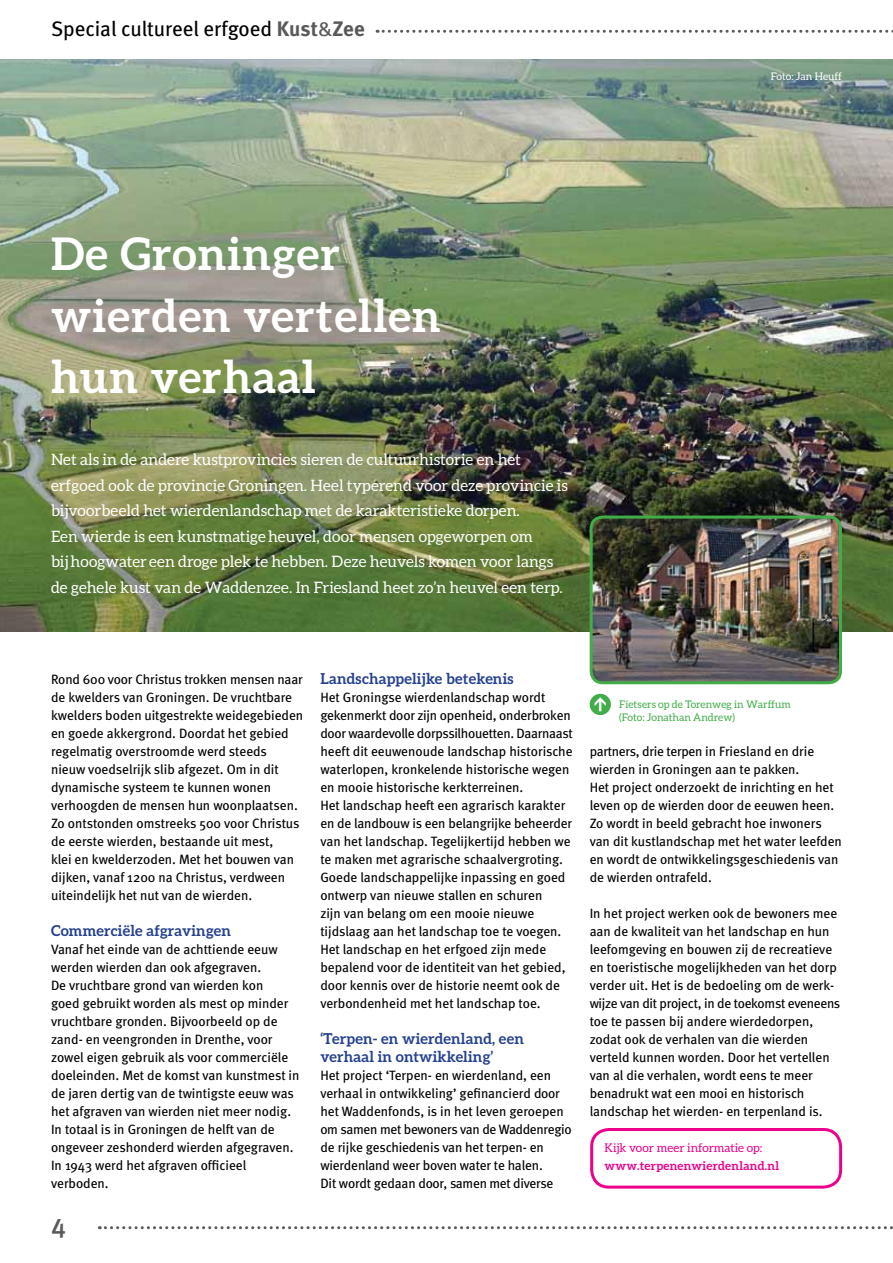
<style>
.page{position:relative;width:893px;height:1263px;background:#fff}
.page>*{position:absolute;margin:0;border:0;box-sizing:border-box;transform-origin:0 0}
.t1{font:700 45px/61.5px "Aleo";letter-spacing:.025em;color:#fff}
.t2{font:27px "Meta Medium LF";color:#58595b}
.t3{font:21px "Meta Book LF";color:#000}
.t4{font:15.75px/25.5px "Aleo";color:#fff}
.t5{font:700 15px/18px "Aleo";letter-spacing:.01em;color:#25408f}
.t6{font:900 15px "DIN";color:#fff}
.t7{font:13.5px/18px "Meta";color:#000}
.t8{font:700 12px "Aleo";letter-spacing:.02em;color:#ec008c}
.t9{font:12px "Aleo";color:#ec008c}
.t10{font:10.5px/12.6px "Aleo";color:#41ad49}
.t11{font:10.5px "Aleo";color:#fff}
.s1{font-family:"Meta Bold LF";color:#58595b}
.s2{color:#58595b}
</style>
<div class="page">
<svg style="left:377px;top:30px;width:516px;height:3px"></svg>
<svg style="left:99px;top:1226px;width:794px;height:3px"></svg>
<img style="left:0;top:60px;width:893px;height:571px">
<div style="left:590px;top:1128px;width:252px;height:60px;border:3px solid #ec008c;border-radius:17px"></div>
<img style="left:591px;top:517px;width:249px;height:166px">
<div style="left:590px;top:516px;width:252px;height:168px;border:3px solid #41ad49;border-radius:11px"></div>
<div style="left:590px;top:694px;width:21px;height:21px;background:#41ad49;border-radius:50%"></div>
<h3 class="t3" style="left:51px;top:16px;width:315px">Special cultureel erfgoed <span class="s1">Kust</span><span class="s2">&amp;</span><span class="s1">Zee</span></h3>
<p class="t11" style="left:771px;top:71px;width:73px">Foto: Jan Heuff</p>
<h1 class="t1" style="left:51px;top:222px;width:391px">De Groninger wierden vertellen hun verhaal</h1>
<p class="t4" style="left:51px;top:446px;width:518px">Net als in de andere kustprovincies sieren de cultuurhistorie en het erfgoed ook de provincie Groningen. Heel typerend voor deze provincie is bijvoorbeeld het wierdenlandschap met de karakteristieke dorpen.<br>Een wierde is een kunstmatige heuvel, door mensen opgeworpen om<br>bij hoogwater een droge plek te hebben. Deze heuvels komen voor langs de gehele kust van de Waddenzee. In Friesland heet zo’n heuvel een terp.</p>
<p class="t7" style="left:51px;top:670px;width:254px">Rond 600 voor Christus trokken mensen naar de kwelders van Groningen. De vruchtbare kwelders boden uitgestrekte weidegebieden en goede akkergrond. Doordat het gebied regelmatig overstroomde werd steeds nieuw voedselrijk slib afgezet. Om in dit dynamische systeem te kunnen wonen verhoogden de mensen hun woonplaatsen.<br>Zo ontstonden omstreeks 500 voor Christus de eerste wierden, bestaande uit mest,<br>klei en kwelderzoden. Met het bouwen van dijken, vanaf 1200 na Christus, verdween uiteindelijk het nut van de wierden.</p>
<p class="t5" style="left:51px;top:921px;width:182px">Commerciële afgravingen</p>
<p class="t7" style="left:51px;top:940px;width:250px">Vanaf het einde van de achttiende eeuw werden wierden dan ook afgegraven.<br>De vruchtbare grond van wierden kon<br>goed gebruikt worden als mest op minder vruchtbare gronden. Bijvoorbeeld op de zand- en veengronden in Drenthe, voor zowel eigen gebruik als voor commerciële doeleinden. Met de komst van kunstmest in de jaren dertig van de twintigste eeuw was het afgraven van wierden niet meer nodig.<br>In totaal is in Groningen de helft van de ongeveer zeshonderd wierden afgegraven.<br>In 1943 werd het afgraven officieel verboden.</p>
<h2 class="t2" style="left:51px;top:1212px;width:17px">4</h2>
<p class="t5" style="left:320px;top:669px;width:195px">Landschappelijke betekenis</p>
<p class="t7" style="left:320px;top:688px;width:254px">Het Groningse wierdenlandschap wordt gekenmerkt door zijn openheid, onderbroken door waardevolle dorpssilhouetten. Daarnaast heeft dit eeuwenoude landschap historische waterlopen, kronkelende historische wegen en mooie historische kerkterreinen.<br>Het landschap heeft een agrarisch karakter en de landbouw is een belangrijke beheerder van het landschap. Tegelijkertijd hebben we te maken met agrarische schaalvergroting.<br>Goede landschappelijke inpassing en goed ontwerp van nieuwe stallen en schuren<br>zijn van belang om een mooie nieuwe tijdslaag aan het landschap toe te voegen.<br>Het landschap en het erfgoed zijn mede bepalend voor de identiteit van het gebied, door kennis over de historie neemt ook de verbondenheid met het landschap toe.</p>
<p class="t5" style="left:320px;top:1029px;width:205px">‘Terpen- en wierdenland, een verhaal in ontwikkeling’</p>
<p class="t7" style="left:320px;top:1066px;width:253px">Het project ‘Terpen- en wierdenland, een verhaal in ontwikkeling’ gefinancierd door het Waddenfonds, is in het leven geroepen om samen met bewoners van de Waddenregio de rijke geschiedenis van het terpen- en wierdenland weer boven water te halen.<br>Dit wordt gedaan door, samen met diverse</p>
<p class="t6" style="left:589px;top:712px;width:17px;rotate:-90deg">&gt;</p>
<p class="t10" style="left:619px;top:698px;width:173px">Fietsers op de Torenweg in Warffum (Foto: Jonathan Andrew)</p>
<p class="t7" style="left:590px;top:742px;width:254px">partners, drie terpen in Friesland en drie wierden in Groningen aan te pakken.<br>Het project onderzoekt de inrichting en het leven op de wierden door de eeuwen heen.<br>Zo wordt in beeld gebracht hoe inwoners van dit kustlandschap met het water leefden en wordt de ontwikkelingsgeschiedenis van de wierden ontrafeld.</p>
<p class="t7" style="left:590px;top:904px;width:252px">In het project werken ook de bewoners mee aan de kwaliteit van het landschap en hun leefomgeving en bouwen zij de recreatieve en toeristische mogelijkheden van het dorp verder uit. Het is de bedoeling om de werk&shy;wijze van dit project, in de toekomst eveneens toe te passen bij andere wierdedorpen, zodat ook de verhalen van die wierden verteld kunnen worden. Door het vertellen van al die verhalen, wordt eens te meer benadrukt wat een mooi en historisch landschap het wierden- en terpenland is.</p>
<p class="t9" style="left:604px;top:1141px;width:159px">Kijk voor meer informatie op:</p>
<p class="t8" style="left:604px;top:1159px;width:176px">www.terpenenwierdenland.nl</p>
</div>
